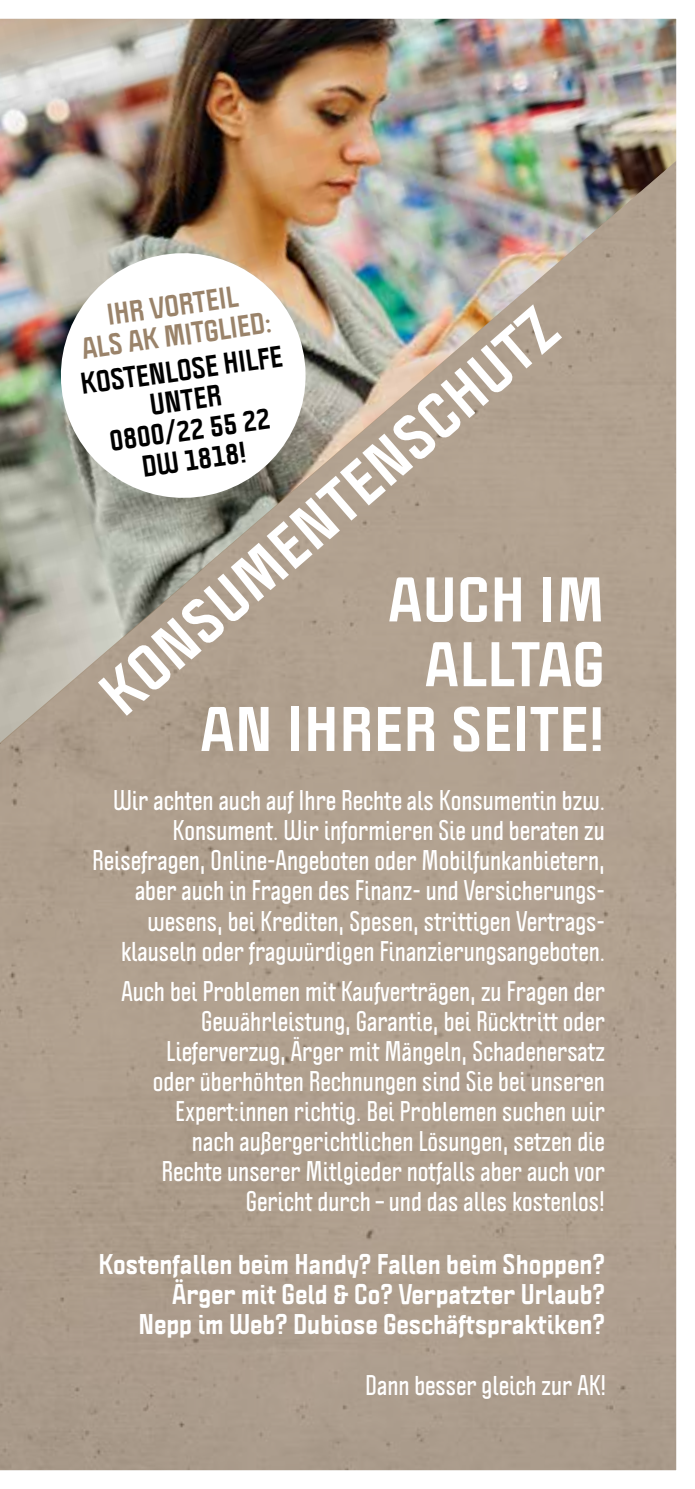
<style>
.page{position:relative;width:695px;height:1489px;background:#fff}
.page>*{position:absolute;margin:0;border:0;box-sizing:border-box;transform-origin:0 0}
.t1{font:800 55px/64.8px "Politica";letter-spacing:.01em;color:#fff;text-align:right;scale:1.09 1}
.t2{font:800 26.25px/30px "Politica";color:#000;text-align:center}
.t3{font:800 26.25px/30px "Politica";color:#9a836a;text-align:center}
.t4{font:700 condensed 25px/30px "Politica";color:#fff;text-align:right}
.t5{font:800 25px/30px "Politica";color:#fff;text-align:right}
</style>
<div class="page">
<img style="left:0;top:18px;width:677px;height:1453px">
<p class="t3" style="left:76px;top:303px;width:192px;rotate:-8deg">IHR VORTEIL<br>ALS AK MITGLIED:</p>
<h1 class="t1" style="left:87px;top:676px;width:536px;rotate:-41deg">KONSUMENTENSCHUTZ</h1>
<p class="t2" style="left:79px;top:368px;width:205px;rotate:-8deg">KOSTENLOSE HILFE<br>UNTER<br>0800/22 55 22<br>DW 1818!</p>
<h1 class="t1" style="left:200px;top:565px;width:372px">AUCH IM<br>ALLTAG<br>AN IHRER SEITE!</h1>
<p class="t4" style="left:92px;top:784px;width:514px">Wir achten auch auf Ihre Rechte als Konsumentin bzw.<br>Konsument. Wir informieren Sie und beraten zu Reisefragen, Online-Angeboten oder Mobilfunkanbietern, aber auch in Fragen des Finanz- und Versicherungs&shy;wesens, bei Krediten, Spesen, strittigen Vertrags&shy;klauseln oder fragwürdigen Finanzierungsangeboten.</p>
<p class="t4" style="left:121px;top:974px;width:485px">Auch bei Problemen mit Kaufverträgen, zu Fragen der Gewährleistung, Garantie, bei Rücktritt oder Lieferverzug, Ärger mit Mängeln, Schadenersatz oder überhöhten Rechnungen sind Sie bei unseren Expert:innen richtig. Bei Problemen suchen wir<br>nach außergerichtlichen Lösungen, setzen die<br>Rechte unserer Mitlgieder notfalls aber auch vor Gericht durch – und das alles kostenlos!</p>
<p class="t5" style="left:98px;top:1247px;width:508px">Kostenfallen beim Handy? Fallen beim Shoppen?<br>Ärger mit Geld &amp; Co? Verpatzter Urlaub?<br>Nepp im Web? Dubiose Geschäftspraktiken?</p>
<p class="t4" style="left:365px;top:1369px;width:242px">Dann besser gleich zur AK!</p>
</div>
